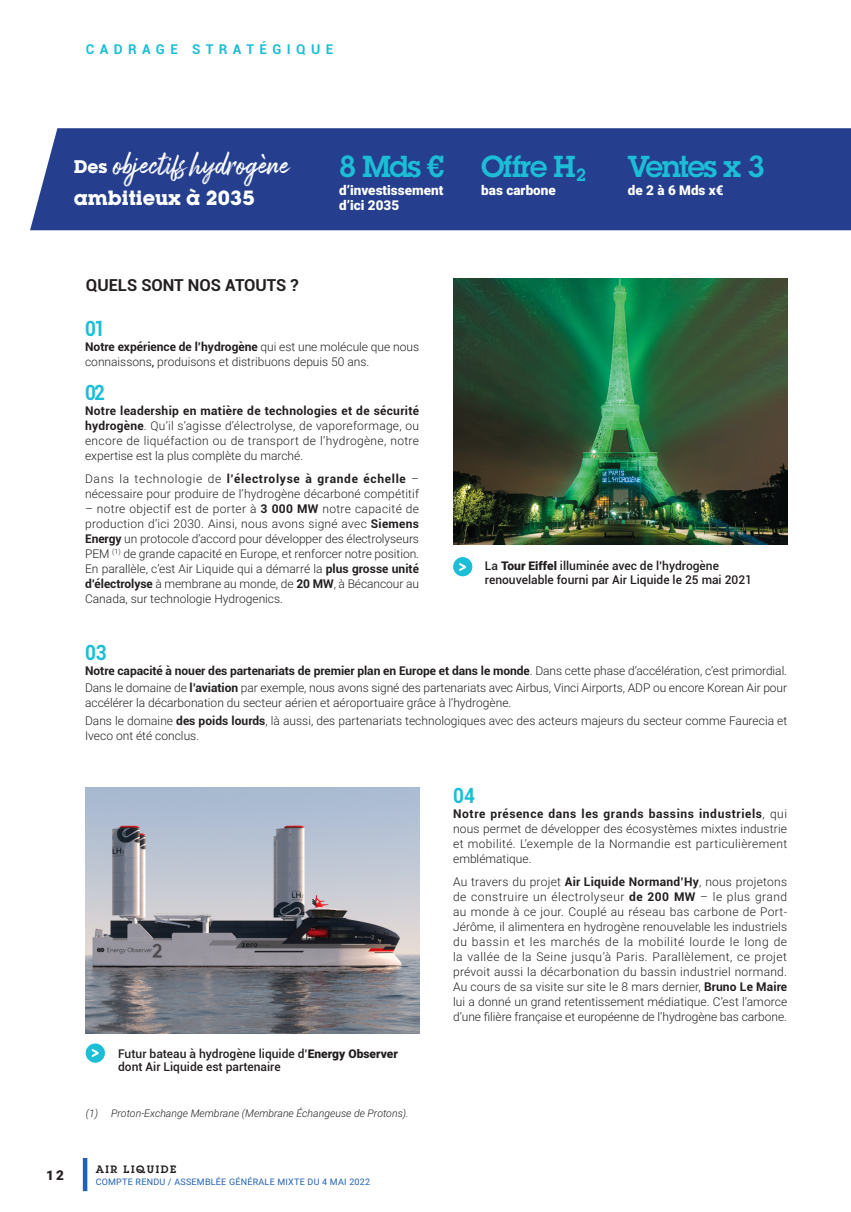
<style>
.page{position:relative;width:851px;height:1212px;background:#fff}
.page>*{position:absolute;margin:0;border:0;box-sizing:border-box;transform-origin:0 0}
.t1{font:600 29.7px "Lubalin Graph Std";letter-spacing:-.05em;color:#1cbed7}
.t2{font:26.85px "Arsilon";color:#fff}
.t3{font:700 21px "Roboto";letter-spacing:-.05em;color:#1cbed7;scale:.9 1}
.t4{font:700 20.1px "Lubalin Graph Std";color:#fff}
.t5{font:700 16.5px "Roboto";color:#231f20}
.t6{font:700 13.8px "Lubalin Graph Std";color:#fff}
.t7{font:900 13.5px/15px "Roboto";color:#fff}
.t8{font:700 13.5px "Roboto";letter-spacing:.4em;color:#1cbed7}
.t9{font:900 13.5px "Roboto";color:#231f20}
.t10{font:300 12px/15px "Roboto";color:#231f20}
.t11{font:500 12px/13.5px "Roboto";color:#231f20}
.t12{font:700 12px "Roboto";letter-spacing:-.005em;color:#231f20}
.t13{font:italic 300 10.5px "Roboto";color:#231f20}
.t14{font:600 10.5px "Lubalin Graph Std";letter-spacing:.15em;color:#231f20}
.t15{font:9px "Roboto";letter-spacing:.025em;color:#2362af}
.s1{font-family:"Lubalin Graph Std";font-weight:700;font-size:17.85px}
.s2{font-weight:700}
.s3{font-weight:400;font-stretch:condensed}
.s4{font-weight:300}
.s5{font-weight:900}
</style>
<div class="page">
<hr style="left:83px;top:1158px;width:4px;height:33px;background:#2362af">
<div style="left:30px;top:128px;width:820px;height:102px;background:#253f8e"></div>
<div style="left:453px;top:557px;width:19px;height:19px;background:#1cbed7;border-radius:50%"></div>
<div style="left:86px;top:1043px;width:19px;height:20px;background:#1cbed7;border-radius:50%"></div>
<img style="left:453px;top:279px;width:334px;height:266px">
<img style="left:86px;top:787px;width:334px;height:246px">
<p class="t8" style="left:86px;top:40px;width:249px">CADRAGE STRATÉGIQUE</p>
<h4 class="t2" style="left:74px;top:148px;width:217px"><span class="s1">Des</span> objectifs hydrogène</h4>
<h4 class="t4" style="left:74px;top:185px;width:182px">ambitieux à 2035</h4>
<p class="t1" style="left:339px;top:147px;width:107px">8 Mds €</p>
<p class="t7" style="left:339px;top:182px;width:106px">d’investissement d’ici 2035</p>
<p class="t1" style="left:481px;top:147px;width:106px">Offre H <sub>2</sub></p>
<p class="t7" style="left:481px;top:182px;width:76px">bas carbone</p>
<p class="t1" style="left:628px;top:147px;width:138px">Ventes x 3</p>
<p class="t7" style="left:628px;top:182px;width:97px">de 2 à 6 Mds x€</p>
<p class="t9" style="left:46px;top:1165px;width:19px">12</p>
<h4 class="t5" style="left:86px;top:274px;width:215px">QUELS SONT NOS ATOUTS ?</h4>
<p class="t3" style="left:85px;top:314px;width:24px">01</p>
<p class="t10" style="left:85px;top:339px;width:335px"><span class="s2">Notre expérience de l’hydrogène</span> qui est une molécule que nous connaissons<span class="s3">,</span> produisons et distribuons depuis 50 ans.</p>
<p class="t3" style="left:85px;top:378px;width:24px">02</p>
<p class="t10" style="left:85px;top:403px;width:335px;text-align:justify"><span class="s2">Notre leadership en matière de technologies et de sécurité hydrogène</span>. Qu’il s’agisse d’électrolyse, de vaporeformage, ou encore de liquéfaction ou de transport de l’hydrogène, notre expertise est la plus complète du marché.</p>
<p class="t10" style="left:85px;top:471px;width:335px">Dans la technologie de <span class="s2">l’électrolyse à grande échelle</span> – nécessaire pour produire de l’hydrogène décarboné compétitif</p>
<p class="t10" style="left:85px;top:501px;width:335px;text-align:justify">– notre objectif est de porter à <span class="s2">3 000 MW</span> notre capacité de production d’ici 2030. Ainsi, nous avons signé avec <span class="s2">Siemens Energy</span> un protocole d’accord pour développer des électrolyseurs PEM <sup>(1)</sup> de grande capacité en Europe, et renforcer notre position.<br>En parallèle, c’est Air Liquide qui a démarré la <span class="s2">plus grosse unité d’électrolyse</span> à membrane au monde, de <span class="s2">20 MW</span>, à Bécancour au Canada, sur technologie Hydrogenics.</p>
<p class="t3" style="left:85px;top:638px;width:26px">03</p>
<p class="t12" style="left:85px;top:663px;width:703px">Notre capacité à nouer des partenariats de premier plan en Europe et dans le monde<span class="s4">. Dans cette phase d’accélération, c’est primordial.</span></p>
<p class="t10" style="left:85px;top:680px;width:703px">Dans le domaine de <span class="s2">l’aviation</span> par exemple, nous avons signé des partenariats avec Airbus, Vinci Airports, ADP ou encore Korean Air pour accélérer la décarbonation du secteur aérien et aéroportuaire grâce à l’hydrogène.</p>
<p class="t10" style="left:85px;top:712px;width:703px">Dans le domaine <span class="s2">des poids lourds</span>, là aussi, des partenariats technologiques avec des acteurs majeurs du secteur comme Faurecia et<br>Iveco ont été conclus.</p>
<p class="t11" style="left:485px;top:559px;width:268px">La <span class="s5">Tour Eiffel</span> illuminée avec de l’hydrogène renouvelable fourni par Air Liquide le 25 mai 2021</p>
<p class="t6" style="left:458px;top:558px;width:10px">&gt;</p>
<p class="t11" style="left:118px;top:1046px;width:281px">Futur bateau à hydrogène liquide d’<span class="s5">Energy Observer </span>dont Air Liquide est partenaire</p>
<p class="t13" style="left:86px;top:1106px;width:324px">(1) Proton-Exchange Membrane (Membrane Échangeuse de Protons).</p>
<p class="t6" style="left:91px;top:1044px;width:10px">&gt;</p>
<p class="t14" style="left:96px;top:1162px;width:82px">AIR LIQUIDE</p>
<p class="t15" style="left:96px;top:1175px;width:276px">COMPTE RENDU / ASSEMBLÉE GÉNÉRALE MIXTE DU 4 MAI 2022</p>
<p class="t3" style="left:453px;top:781px;width:26px">04</p>
<p class="t10" style="left:453px;top:806px;width:335px;text-align:justify"><span class="s2">Notre présence dans les grands bassins industriels</span>, qui nous permet de développer des écosystèmes mixtes industrie et mobilité. L’exemple de la Normandie est particulièrement emblématique.</p>
<p class="t10" style="left:453px;top:874px;width:335px;text-align:justify">Au travers du projet <span class="s2">Air Liquide Normand’Hy</span>, nous projetons de construire un électrolyseur <span class="s2">de 200 MW</span> – le plus grand au monde à ce jour. Couplé au réseau bas carbone de Port-Jérôme, il alimentera en hydrogène renouvelable les industriels du bassin et les marchés de la mobilité lourde le long de la vallée de la Seine jusqu’à Paris. Parallèlement, ce projet prévoit aussi la décarbonation du bassin industriel normand.<br>Au cours de sa visite sur site le 8 mars dernier, <span class="s2">Bruno Le Maire </span>lui a donné un grand retentissement médiatique. C’est l’amorce d’une filière française et européenne de l’hydrogène bas carbone.</p>
</div>
